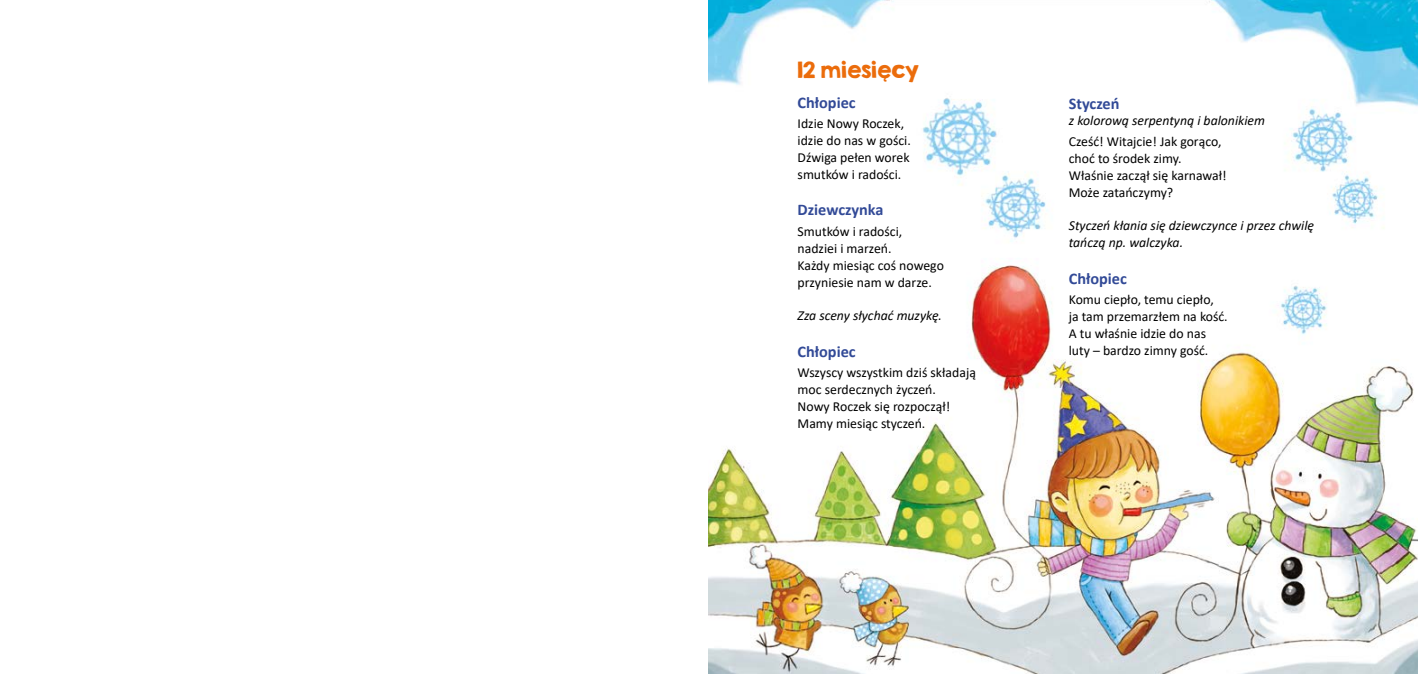
<style>
.page{position:relative;width:1418px;height:674px;background:#fff}
.page>*{position:absolute;margin:0;border:0;box-sizing:border-box;transform-origin:0 0}
.t1{font:20px "KG Second Chances Solid";color:#eb6c0b}
.t2{font:700 16.25px "Calibri";color:#324a97}
.t3{font:13.75px/16.9px "Calibri";color:#000}
.t4{font:italic 13.75px/16.9px "Calibri";color:#000}
</style>
<div class="page">
<img style="left:709px;top:0;width:708px;height:673px">
<h1 class="t1" style="left:797px;top:57px;width:123px">12 MIESIĘCY</h1>
<p class="t2" style="left:797px;top:91px;width:60px">Chłopiec</p>
<p class="t3" style="left:797px;top:115px;width:115px">Idzie Nowy Roczek, idzie do nas w gości.<br>Dźwiga pełen worek smutków i radości.</p>
<p class="t2" style="left:797px;top:198px;width:87px">Dziewczynka</p>
<p class="t3" style="left:797px;top:222px;width:148px">Smutków i radości, nadziei i marzeń.<br>Każdy miesiąc coś nowego przyniesie nam w darze.</p>
<p class="t4" style="left:797px;top:306px;width:146px">Zza sceny słychać muzykę.</p>
<p class="t2" style="left:797px;top:339px;width:60px">Chłopiec</p>
<p class="t3" style="left:797px;top:363px;width:180px">Wszyscy wszystkim dziś składają moc serdecznych życzeń.<br>Nowy Roczek się rozpoczął!<br>Mamy miesiąc styczeń.</p>
<p class="t2" style="left:1068px;top:92px;width:52px">Styczeń</p>
<p class="t4" style="left:1068px;top:112px;width:198px">z kolorową serpentyną i balonikiem</p>
<p class="t3" style="left:1068px;top:132px;width:159px">Cześć! Witajcie! Jak gorąco, choć to środek zimy.<br>Właśnie zaczął się karnawał!<br>Może zatańczymy?</p>
<p class="t4" style="left:1068px;top:216px;width:247px">Styczeń kłania się dziewczynce i przez chwilę tańczą np. walczyka.</p>
<p class="t2" style="left:1068px;top:266px;width:60px">Chłopiec</p>
<p class="t3" style="left:1068px;top:290px;width:160px">Komu ciepło, temu ciepło,<br>ja tam przemarzłem na kość.<br>A tu właśnie idzie do nas luty – bardzo zimny gość.</p>
</div>
